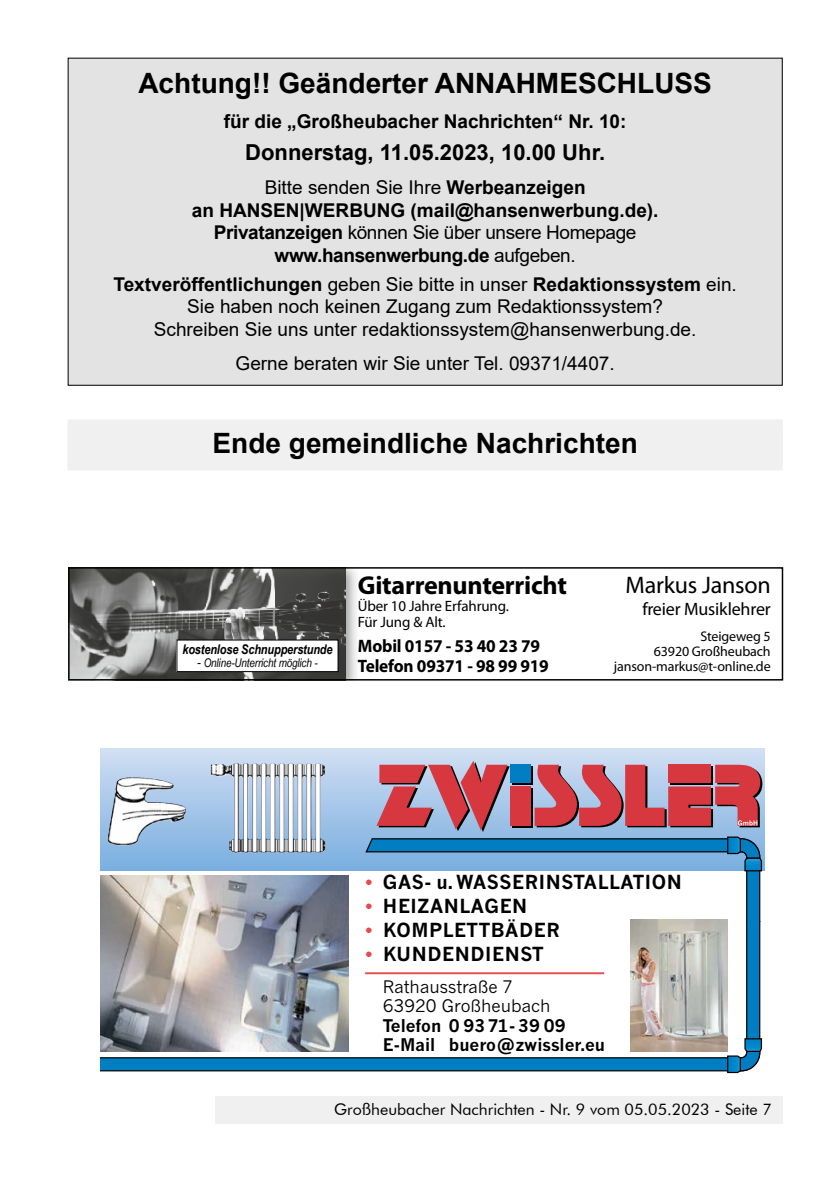
<style>
.page{position:relative;width:840px;height:1191px;background:#fff}
.page>*{position:absolute;margin:0;border:0;box-sizing:border-box;transform-origin:0 0}
.t1{font:700 28px "Arial";color:#000}
.t2{font:700 26px "Myriad Pro";letter-spacing:-.01em;color:#000}
.t3{font:24px "Myriad Pro";letter-spacing:-.01em;color:#000}
.t4{font:700 22px "Arial";color:#000}
.t5{font:19px/22.8px "Arial";color:#000;text-align:center}
.t6{font:700 19px/22.8px "Arial";color:#000;text-align:center}
.t7{font:700 19px "News Gothic";letter-spacing:.03em;color:#000}
.t8{font:700 18px/20px "Myriad Pro";letter-spacing:-.01em;color:#000;scale:.96 1}
.t9{font:18px "Myriad Pro";letter-spacing:-.01em;color:#000}
.t10{font:700 17.2px/19px "News Gothic";color:#000}
.t11{font:17.2px/19px "News Gothic";color:#000}
.t12{font:16px "Futura BT";color:#000}
.t13{font:15px/16px "Myriad Pro";letter-spacing:-.01em;color:#000}
.t14{font:14px/15px "Myriad Pro";letter-spacing:-.01em;color:#000;text-align:right}
.t15{font:italic 700 13.4px "Arial Narrow";letter-spacing:-.01em;color:#000}
.t16{font:italic 12px "Arial Narrow";letter-spacing:-.01em;color:#000}
.s1{font-weight:400}
.s2{font-weight:700}
.s3{font-size:13.4px}
.s4{color:#e54b4e}
</style>
<div class="page">
<svg style="left:101px;top:921px;width:659px;height:151px"></svg>
<svg style="left:726px;top:1037px;width:36px;height:36px"></svg>
<svg style="left:101px;top:748px;width:663px;height:122px;background:#b7cce3"></svg>
<div style="left:512px;top:788px;width:20px;height:39px;background:#d7383f"></div>
<div style="left:512px;top:766px;width:20px;height:18px;background:#007ec1"></div>
<svg style="left:376px;top:760px;width:133px;height:72px;background:#b77485"></svg>
<div style="left:510px;top:786px;width:20px;height:40px;background:#d7383f"></div>
<div style="left:510px;top:764px;width:20px;height:19px;background:#007ec1"></div>
<svg style="left:534px;top:764px;width:228px;height:63px;background:#be5f6d"></svg>
<svg style="left:101px;top:837px;width:659px;height:84px"></svg>
<svg style="left:726px;top:836px;width:36px;height:36px"></svg>
<div style="left:365px;top:875px;width:329px;height:181px;background:#fff"></div>
<hr style="left:365px;top:972px;width:239px;height:2px;background:#e54b4e">
<img style="left:211px;top:763px;width:105px;height:6px">
<img style="left:114px;top:777px;width:16px;height:18px">
<img style="left:101px;top:875px;width:248px;height:176px">
<img style="left:630px;top:919px;width:96px;height:132px">
<img style="left:345px;top:570px;width:12px;height:107px">
<img style="left:71px;top:570px;width:274px;height:107px">
<div style="left:68px;top:567px;width:714px;height:113px;border:2px solid #000"></div>
<div style="left:177px;top:640px;width:161px;height:31px;background:#fff"></div>
<div style="left:176px;top:639px;width:162px;height:33px;border:1px solid #000"></div>
<div style="left:215px;top:1097px;width:567px;height:27px;background:#f0f0f0"></div>
<div style="left:68px;top:424px;width:714px;height:46px;background:#f0f0f0"></div>
<div style="left:68px;top:419px;width:714px;height:46px;background:#f0f0f0"></div>
<div style="left:68px;top:58px;width:713px;height:327px;background:#e3e3e3"></div>
<h1 class="t1" style="left:138px;top:64px;width:574px">Achtung!! Geänderter ANNAHMESCHLUSS</h1>
<p class="t6" style="left:224px;top:110px;width:404px">für die „Großheubacher Nachrichten“ Nr. 10:</p>
<p class="t4" style="left:245px;top:136px;width:361px">Donnerstag, 11.05.2023, 10.00 Uhr.</p>
<p class="t6" style="left:192px;top:176px;width:468px"><span class="s1">Bitte senden Sie Ihre</span> Werbeanzeigen<br>an HANSEN|WERBUNG (mail@hansenwerbung.de).<br>Privatanzeigen <span class="s1">können Sie über unsere Homepage </span>www.hansenwerbung.de <span class="s1">aufgeben.</span></p>
<p class="t5" style="left:113px;top:272px;width:624px"><span class="s2">Textveröffentlichungen</span> geben Sie bitte in unser <span class="s2">Redaktionssystem</span> ein.<br>Sie haben noch keinen Zugang zum Redaktionssystem?<br>Schreiben Sie uns unter redaktionssystem@hansenwerbung.de.</p>
<p class="t5" style="left:235px;top:352px;width:380px">Gerne beraten wir Sie unter Tel. 09371/4407.</p>
<h1 class="t1" style="left:212px;top:424px;width:426px">Ende gemeindliche Nachrichten</h1>
<p class="t15" style="left:182px;top:639px;width:152px">kostenlose Schnupperstunde</p>
<p class="t16" style="left:197px;top:655px;width:122px"><span class="s3">-</span> Online-Unterricht möglich -</p>
<h2 class="t2" style="left:357px;top:568px;width:210px">Gitarrenunterricht</h2>
<p class="t13" style="left:357px;top:597px;width:152px">Über 10 Jahre Erfahrung.<br>Für Jung &amp; Alt.</p>
<p class="t8" style="left:357px;top:635px;width:200px">Mobil 0157 - 53 40 23 79<br>Telefon 09371 - 98 99 919</p>
<p class="t3" style="left:625px;top:570px;width:147px">Markus Janson</p>
<p class="t9" style="left:642px;top:597px;width:130px">freier Musiklehrer</p>
<p class="t14" style="left:613px;top:629px;width:158px">Steigeweg 5<br>63920 Großheubach janson-markus@t-online.de</p>
<p class="t7" style="left:365px;top:870px;width:318px"><span class="s4">•</span> GAS- u. WASSERINSTALLATION</p>
<p class="t7" style="left:365px;top:894px;width:163px"><span class="s4">•</span> HEIZANLAGEN</p>
<p class="t7" style="left:365px;top:918px;width:196px"><span class="s4">•</span> KOMPLETTBÄDER</p>
<p class="t7" style="left:365px;top:942px;width:180px"><span class="s4">•</span> KUNDENDIENST</p>
<p class="t11" style="left:383px;top:977px;width:169px">Rathausstraße 7<br>63920 Großheubach</p>
<p class="t10" style="left:383px;top:1016px;width:223px">Telefon 0 9371- 39 09<br>E-Mail buero@zwissler.eu</p>
<p class="t12" style="left:334px;top:1099px;width:439px">Großheubacher Nachrichten - Nr. 9 vom 05.05.2023 - Seite 7</p>
</div>
